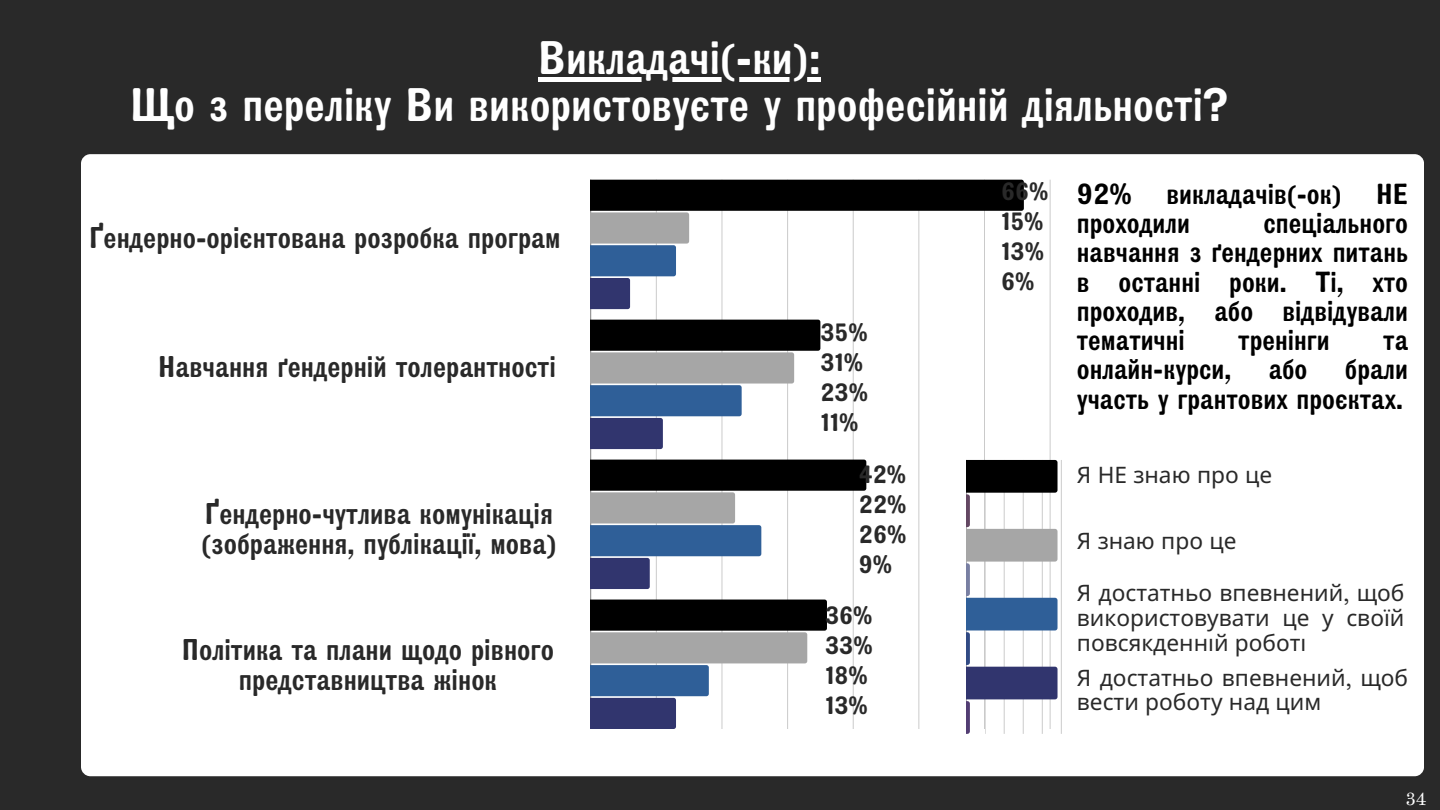
<style>
.page{position:relative;width:1440px;height:810px;background:#292929}
.page>*{position:absolute;margin:0;border:0;box-sizing:border-box;transform-origin:0 0}
.t1{font:47px/46.5px "TT Marxiana Grotesque";color:#fff;text-align:center}
.t2{font:30px/30px "TT Marxiana Grotesque";color:#292929}
.t3{font:29px/29.2px "TT Marxiana Grotesque";color:#000}
.t4{font:25px "TT Marxiana Grotesque";color:#292929}
.t5{font:22.7px/24.8px "Noto Sans";color:#292929;text-align:justify}
.t6{font:19px "TT Marxiana Antiqua";color:#fefefe}
.s1{font-family:"Open Sauce One"}
</style>
<div class="page">
<svg style="left:538px;top:77px;width:283px;height:5px"></svg>
<div style="left:81px;top:154px;width:1343px;height:622px;background:#fff;border-radius:9px"></div>
<hr style="left:656px;top:180px;width:1px;height:549px;background:#292929">
<hr style="left:722px;top:180px;width:1px;height:549px;background:#292929">
<hr style="left:787px;top:180px;width:1px;height:549px;background:#292929">
<hr style="left:853px;top:180px;width:1px;height:549px;background:#292929">
<hr style="left:919px;top:180px;width:1px;height:549px;background:#292929">
<hr style="left:984px;top:180px;width:1px;height:549px;background:#292929">
<hr style="left:1050px;top:180px;width:1px;height:549px;background:#292929">
<hr style="left:590px;top:180px;width:1px;height:549px;background:#292929">
<svg style="left:591px;top:180px;width:433px;height:129px"></svg>
<svg style="left:591px;top:320px;width:229px;height:129px"></svg>
<svg style="left:591px;top:460px;width:275px;height:129px"></svg>
<svg style="left:591px;top:600px;width:236px;height:129px"></svg>
<hr style="left:1061px;top:460px;width:1px;height:274px;background:#292929">
<svg style="left:966px;top:460px;width:92px;height:274px"></svg>
<h1 class="t1" style="left:130px;top:35px;width:1100px">Викладачі(-ки):<br>Що з переліку Ви використовуєте у професійній діяльності?</h1>
<h2 class="t2" style="left:89px;top:222px;width:473px">Ґендерно-орієнтована розробка програм</h2>
<h2 class="t2" style="left:158px;top:352px;width:399px">Навчання ґендерній толерантності</h2>
<h2 class="t2" style="left:201px;top:498px;width:357px">Ґендерно-чутлива комунікація (зображення, публікації, мова)</h2>
<p class="t2" style="left:182px;top:634px;width:374px;text-align:center">Політика та плани щодо рівного представництва жінок</p>
<p class="t4" style="left:820px;top:315px;width:49px">35%</p>
<p class="t4" style="left:820px;top:345px;width:44px">31%</p>
<p class="t4" style="left:820px;top:375px;width:49px">23%</p>
<p class="t4" style="left:820px;top:405px;width:39px">11%</p>
<p class="t4" style="left:859px;top:457px;width:49px">42%</p>
<p class="t4" style="left:859px;top:487px;width:49px">22%</p>
<p class="t4" style="left:859px;top:517px;width:49px">26%</p>
<p class="t4" style="left:859px;top:547px;width:35px">9%</p>
<p class="t4" style="left:825px;top:598px;width:49px">36%</p>
<p class="t4" style="left:825px;top:628px;width:49px">33%</p>
<p class="t4" style="left:825px;top:658px;width:44px">18%</p>
<h2 class="t4" style="left:825px;top:688px;width:44px">13%</h2>
<p class="t4" style="left:1001px;top:174px;width:49px">66%</p>
<p class="t4" style="left:1001px;top:204px;width:44px">15%</p>
<p class="t4" style="left:1001px;top:234px;width:44px">13%</p>
<p class="t4" style="left:1001px;top:264px;width:35px">6%</p>
<p class="t3" style="left:1077px;top:179px;width:333px">92% викладачів(-ок) НЕ проходили</p>
<p class="t3" style="left:1077px;top:208px;width:333px;text-align:justify;text-indent:187px">спеціального навчання з ґендерних питань в останні роки. Ті, хто проходив, або відвідували тематичні</p>
<p class="t3" style="left:1238px;top:325px;width:93px">тренінги</p>
<p class="t3" style="left:1383px;top:325px;width:26px">та</p>
<p class="t3" style="left:1077px;top:355px;width:333px;text-align:right">брали<br>участь у грантових проєктах.</p>
<p class="t3" style="left:1077px;top:355px;width:156px">онлайн-курси,</p>
<p class="t3" style="left:1269px;top:355px;width:40px">або</p>
<p class="t5" style="left:1077px;top:462px;width:197px">Я НЕ знаю про це</p>
<p class="t5" style="left:1077px;top:528px;width:161px">Я знаю про це</p>
<p class="t5" style="left:1077px;top:580px;width:329px">Я достатньо впевнений<span class="s1">,</span> щоб використовувати це у своїй повсякденні й роботі</p>
<p class="t5" style="left:1077px;top:664px;width:333px">Я достатньо впевнений<span class="s1">,</span> щоб вести роботу над цим</p>
<h2 class="t6" style="left:1406px;top:785px;width:23px">34</h2>
</div>
